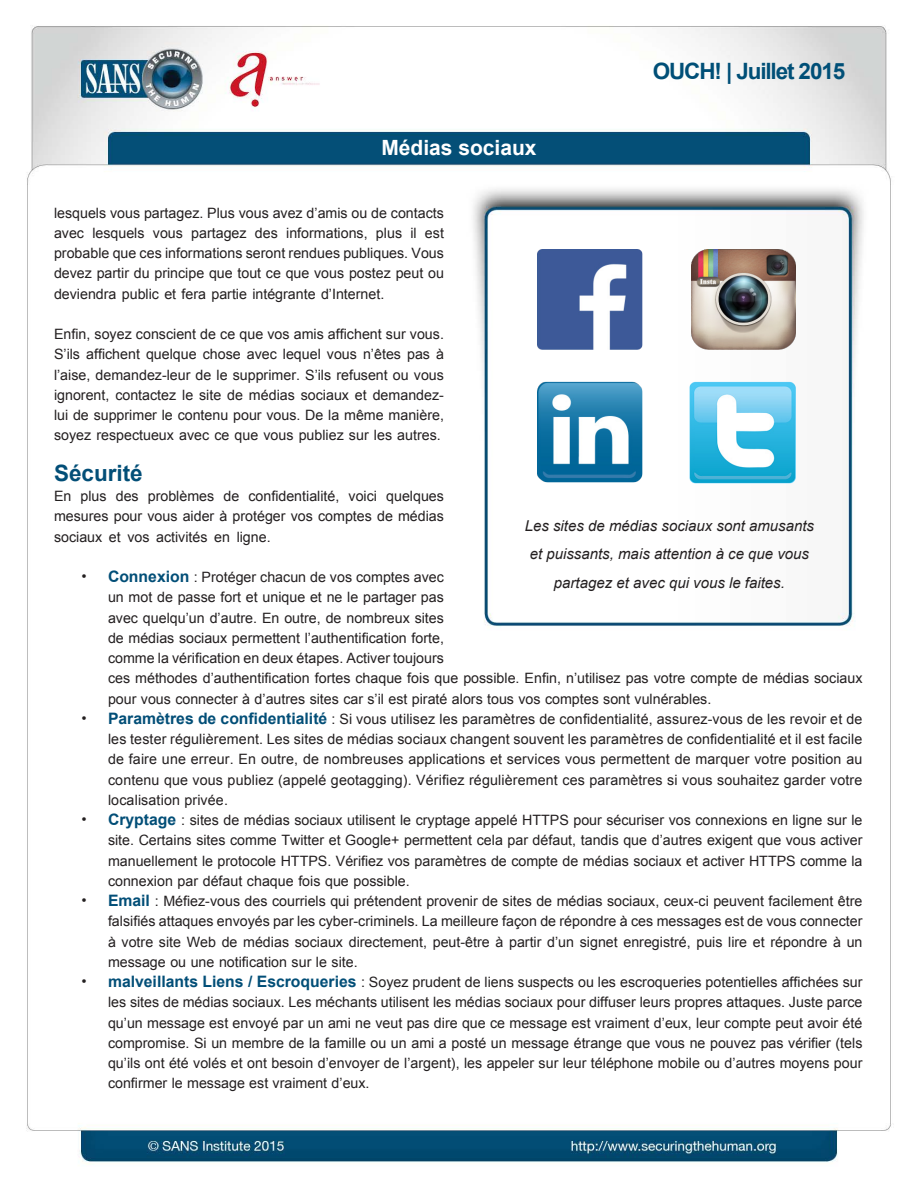
<style>
.page{position:relative;width:918px;height:1188px;background:#fff}
.page>*{position:absolute;margin:0;border:0;box-sizing:border-box;transform-origin:0 0}
.t1{font:700 22.5px "Arial";letter-spacing:-.05em;color:#004f77}
.MainText{font:700 22.5px "Arial";color:#024e77}
.t2{font:700 21px "Arial";color:#fff}
.t3{font:16.5px "Helvetica Neue";color:#231f20}
.t4{font:italic 15px/28.5px "Arial";color:#231f20;text-align:center}
.MainText-2{font:14.25px/20.2px "Arial";color:#231f20;text-align:justify}
.s1{font-weight:700;font-size:15.75px;color:#024e77}
</style>
<div class="page">
<img style="left:26px;top:25px;width:865px;height:1139px">
<img style="left:501px;top:249px;width:331px;height:237px">
<h2 class="t2" style="left:381px;top:134px;width:157px">Médias sociaux</h2>
<h1 class="t1" style="left:653px;top:56px;width:194px">OUCH! | Juillet 2015</h1>
<p class="MainText-2" style="left:54px;top:203px;width:391px;text-align:right">lesquels vous partagez. Plus vous avez ’d amis ou de contacts est</p>
<p class="MainText-2" style="left:286px;top:223px;width:83px">informations,</p>
<p class="MainText-2" style="left:92px;top:223px;width:54px">lesquels</p>
<p class="MainText-2" style="left:255px;top:223px;width:24px">des</p>
<p class="MainText-2" style="left:376px;top:223px;width:28px">plus</p>
<p class="MainText-2" style="left:410px;top:223px;width:8px">il</p>
<p class="MainText-2" style="left:191px;top:223px;width:57px">partagez</p>
<p class="MainText-2" style="left:54px;top:223px;width:391px;text-align:left">avec<br>probable que ces informations seront rendues publiques. Vous devez partir du principe que tout ce que vous postez peut ou deviendra public et fera partie intégrante ’d Internet.</p>
<p class="MainText-2" style="left:54px;top:324px;width:391px">Enfin, soyez conscient de ce que vos amis affichent sur vous.<br>S’ils affichent quelque chose avec lequel vous ’n êtes pas à ’l aise, demandez-leur de le supprimer S. ’ils refusent ou vous</p>
<p class="MainText-2" style="left:54px;top:405px;width:391px">lui de supprimer le contenu pour vous. De la même manière,</p>
<p class="MainText-2" style="left:153px;top:223px;width:32px">vous</p>
<p class="MainText-2" style="left:54px;top:385px;width:392px">ignorent, contactez le site de médias sociaux et demandez-</p>
<p class="MainText-2" style="left:54px;top:425px;width:388px">soyez respectueux avec ce que vous publiez sur les autres.</p>
<p class="MainText" style="left:54px;top:458px;width:90px">Sécurité</p>
<p class="MainText-2" style="left:386px;top:486px;width:59px">quelques</p>
<p class="MainText-2" style="left:248px;top:486px;width:93px">confidentialité,</p>
<p class="MainText-2" style="left:148px;top:486px;width:68px">problèmes</p>
<p class="MainText-2" style="left:54px;top:486px;width:19px">En</p>
<p class="MainText-2" style="left:54px;top:506px;width:392px">mesures pour vous aider à protéger vos comptes de médias</p>
<p class="MainText-2" style="left:237px;top:527px;width:36px">ligne.</p>
<p class="MainText-2" style="left:81px;top:486px;width:28px">plus</p>
<p class="MainText-2" style="left:116px;top:486px;width:24px">des</p>
<p class="MainText-2" style="left:223px;top:486px;width:17px">de</p>
<p class="MainText-2" style="left:349px;top:486px;width:30px">voici</p>
<p class="t4" style="left:525px;top:512px;width:291px">Les sites de médias sociaux sont amusants et puissants, mais attention à ce que vous partagez et avec qui vous le faites.</p>
<p class="MainText-2" style="left:156px;top:527px;width:53px">activités</p>
<p class="MainText-2" style="left:54px;top:527px;width:50px">sociaux</p>
<p class="MainText-2" style="left:109px;top:527px;width:13px">et</p>
<p class="MainText-2" style="left:127px;top:527px;width:24px">vos</p>
<p class="MainText-2" style="left:214px;top:527px;width:17px">en</p>
<p class="MainText-2" style="left:108px;top:567px;width:338px"><span class="s1">Connexion</span> : Protéger chacun de vos comptes avec</p>
<p class="t3" style="left:81px;top:564px;width:7px">•</p>
<p class="MainText-2" style="left:108px;top:587px;width:756px;text-align:left">un mot de passe fort et unique et ne le partager pas<br>avec quelqu’un ’d autre. En outre, de nombreux sites<br>de médias sociaux permettent ’l authentification forte,<br>comme la vérification en deux étapes. Activer toujours<br>ces méthodes ’d authentification fortes chaque fois que possible. Enfin ’n, utilisez pas votre compte de médias sociaux pour vous connecter ’dà autres sites car i l’s est piraté alors tous vos comptes sont vulnérables.</p>
<p class="MainText-2" style="left:108px;top:709px;width:756px"><span class="s1">Paramètres de confidentialité</span> : Si vous utilisez les paramètres de confidentialité, assurez-vous de les revoir et de</p>
<p class="t3" style="left:81px;top:706px;width:7px">•</p>
<p class="t3" style="left:81px;top:807px;width:7px">•</p>
<p class="t3" style="left:81px;top:888px;width:7px">•</p>
<p class="t3" style="left:81px;top:969px;width:7px">•</p>
<p class="MainText-2" style="left:108px;top:729px;width:756px">les tester régulièrement. Les sites de médias sociaux changent souvent les paramètres de confidentialité et il est facile de faire une erreur. En outre, de nombreuses applications et services vous permettent de marquer votre position au contenu que vous publiez (appelé geotagging .) Vérifiez régulièrement ces paramètres si vous souhaitez garder votre localisation privée.</p>
<p class="MainText-2" style="left:108px;top:810px;width:756px"><span class="s1">Cryptage</span> : sites de médias sociaux utilisent le cryptage appelé HTTPS pour sécuriser vos connexions en ligne sur le</p>
<p class="MainText-2" style="left:108px;top:830px;width:756px">site. Certains sites comme Twitter et Google+ permettent cela par défaut, tandis que ’d autres exigent que vous activer manuellement le protocole HTTPS. Vérifiez vos paramètres de compte de médias sociaux et activer HTTPS comme la connexion par défaut chaque fois que possible.</p>
<p class="MainText-2" style="left:108px;top:891px;width:756px"><span class="s1">Email</span> : Méfiez-vous des courriels qui prétendent provenir de sites de médias sociaux, ceux-ci peuvent facilement être</p>
<p class="MainText-2" style="left:108px;top:911px;width:756px">falsifiés attaques envoyés par les cyber-criminels. La meilleure façon de répondre à ces messages est de vous connecter à votre site Web de médias sociaux directement, peut-être à partir ’d un signet enregistré, puis lire et répondre à un message ou une notification sur le site.</p>
<p class="MainText-2" style="left:108px;top:972px;width:756px"><span class="s1">malveillants Liens / Escroqueries</span> : Soyez prudent de liens suspects ou les escroqueries potentielles affichées sur</p>
<p class="MainText-2" style="left:108px;top:992px;width:756px">les sites de médias sociaux. Les méchants utilisent les médias sociaux pour diffuser leurs propres attaques. Juste parce qu’un message est envoyé par un ami ne veut pas dire que ce message est vraiment ’d eux, leur compte peut avoir été compromise. Si un membre de la famille ou un ami a posté un message étrange que vous ne pouvez pas vérifier (tels qu’ils ont été volés et ont besoin ’d envoyer de ’l argent ,) les appeler sur leur téléphone mobile ou ’d autres moyens pour confirmer le message est vraiment ’d eux.</p>
</div>
